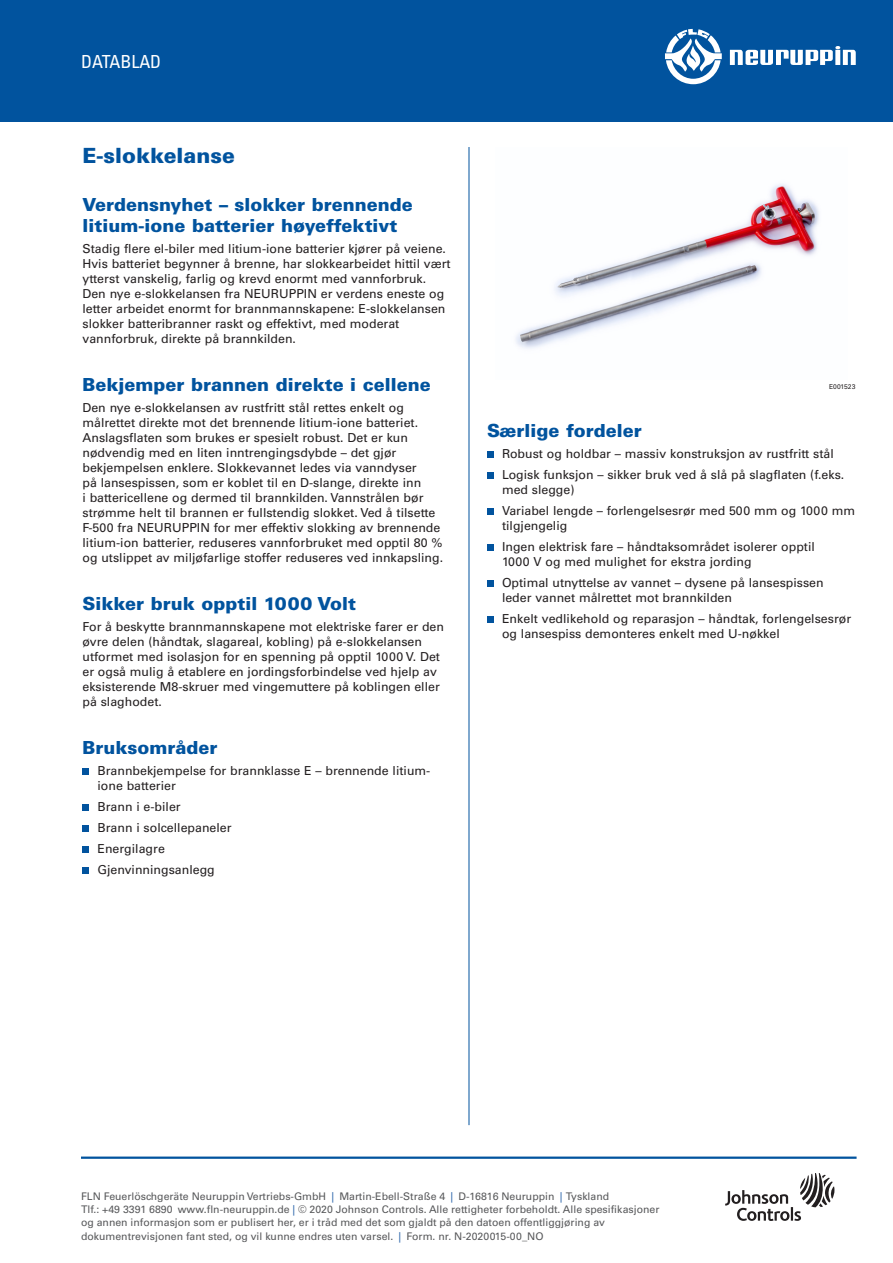
<style>
.page{position:relative;width:893px;height:1263px;background:#fff}
.page>*{position:absolute;margin:0;border:0;box-sizing:border-box;transform-origin:0 0}
._02_Data_Sheet_Heade{font:900 21px "Univers LT Std";color:#01539e}
._03_12_pt_Blue_Heade{font:900 18px/21px "Univers LT Std";color:#01539e}
.t1{font:condensed 18px "Univers LT Std";color:#fff}
._05_Text_1st_Graph{font:12.3px/15px "Univers LT Std";color:#231f20}
._08_Bullet_Text{font:12.3px/15px "Univers LT Std";color:#231f20}
._07_Bullet_Text_1st{font:12.3px/15px "Univers LT Std";color:#231f20}
._27_Tagline-Boilerpl{font:10.5px/13.4px "Univers LT Std";color:#57585a}
._15___of_Art_Drawing{font:6.75px "Univers LT Std";color:#231f20}
.s1{color:#3069ad}
</style>
<div class="page">
<hr style="left:469px;top:147px;width:1px;height:978px;background:#01539e">
<hr style="left:81px;top:1156px;width:775px;height:3px;background:#01539e">
<div style="left:0;top:0;width:893px;height:122px;background:#01539e"></div>
<svg style="left:665px;top:29px;width:57px;height:55px"></svg>
<svg style="left:730px;top:46px;width:126px;height:19px"></svg>
<svg style="left:725px;top:1173px;width:109px;height:48px"></svg>
<div style="left:82px;top:768px;width:7px;height:6px;background:#01539e"></div>
<div style="left:82px;top:804px;width:7px;height:6px;background:#01539e"></div>
<div style="left:82px;top:825px;width:7px;height:6px;background:#01539e"></div>
<div style="left:82px;top:846px;width:7px;height:6px;background:#01539e"></div>
<div style="left:82px;top:867px;width:7px;height:6px;background:#01539e"></div>
<img style="left:515px;top:183px;width:304px;height:166px">
<svg style="left:487px;top:451px;width:6px;height:6px"></svg>
<svg style="left:487px;top:472px;width:6px;height:6px"></svg>
<svg style="left:487px;top:508px;width:6px;height:6px"></svg>
<svg style="left:487px;top:544px;width:6px;height:6px"></svg>
<svg style="left:487px;top:580px;width:6px;height:6px"></svg>
<svg style="left:487px;top:616px;width:6px;height:6px"></svg>
<h2 class="t1" style="left:81px;top:50px;width:82px">DATABLAD</h2>
<p class="_02_Data_Sheet_Heade" style="left:82px;top:142px;width:154px">E-slokkelanse</p>
<p class="_03_12_pt_Blue_Heade" style="left:82px;top:194px;width:332px">Verdensnyhet – slokker brennende litium-ione batterier høyeffektivt</p>
<p class="_05_Text_1st_Graph" style="left:82px;top:241px;width:369px">Stadig flere el-biler med litium-ione batterier kjører på veiene.<br>Hvis batteriet begynner å brenne, har slokkearbeidet hittil vært ytterst vanskelig, farlig og krevd enormt med vannforbruk.<br>Den nye e-slokkelansen fra NEURUPPIN er verdens eneste og letter arbeidet enormt for brannmannskapene: E-slokkelansen slokker batteribranner raskt og effektivt, med moderat vannforbruk, direkte på brannkilden.</p>
<p class="_03_12_pt_Blue_Heade" style="left:82px;top:374px;width:350px">Bekjemper brannen direkte i cellene</p>
<p class="_05_Text_1st_Graph" style="left:82px;top:400px;width:362px">Den nye e-slokkelansen av rustfritt stål rettes enkelt og målrettet direkte mot det brennende litium-ione batteriet.<br>Anslagsflaten som brukes er spesielt robust. Det er kun nødvendig med en liten inntrengingsdybde – det gjør bekjempelsen enklere. Slokkevannet ledes via vanndyser<br>på lansespissen, som er koblet til en D-slange, direkte inn<br>i battericellene og dermed til brannkilden. Vannstrålen bør strømme helt til brannen er fullstendig slokket. Ved å tilsette F-500 fra NEURUPPIN for mer effektiv slokking av brennende litium-ion batterier, reduseres vannforbruket med opptil 80 % og utslippet av miljøfarlige stoffer reduseres ved innkapsling.</p>
<p class="_03_12_pt_Blue_Heade" style="left:82px;top:593px;width:275px">Sikker bruk opptil 1000 Volt</p>
<p class="_05_Text_1st_Graph" style="left:82px;top:619px;width:363px">For å beskytte brannmannskapene mot elektriske farer er den øvre delen (håndtak, slagareal, kobling) på e-slokkelansen utformet med isolasjon for en spenning på opptil 1000 V. Det er også mulig å etablere en jordingsforbindelse ved hjelp av eksisterende M8-skruer med vingemuttere på koblingen eller på slaghodet.</p>
<p class="_03_12_pt_Blue_Heade" style="left:82px;top:737px;width:136px">Bruksområder</p>
<p class="_07_Bullet_Text_1st" style="left:98px;top:763px;width:334px">Brannbekjempelse for brannklasse E – brennende litium&shy;ione batterier</p>
<p class="_08_Bullet_Text" style="left:98px;top:799px;width:85px">Brann i e-biler</p>
<p class="_08_Bullet_Text" style="left:98px;top:820px;width:136px">Brann i solcellepaneler</p>
<p class="_08_Bullet_Text" style="left:98px;top:841px;width:69px">Energilagre</p>
<p class="_08_Bullet_Text" style="left:98px;top:862px;width:119px">Gjenvinningsanlegg</p>
<p class="_15___of_Art_Drawing" style="left:829px;top:382px;width:28px">E001523</p>
<p class="_03_12_pt_Blue_Heade" style="left:487px;top:420px;width:156px">Særlige fordeler</p>
<p class="_07_Bullet_Text_1st" style="left:502px;top:446px;width:333px">Robust og holdbar – massiv konstruksjon av rustfritt stål</p>
<p class="_08_Bullet_Text" style="left:502px;top:467px;width:344px">Logisk funksjon – sikker bruk ved å slå på slagflaten (f.eks. med slegge)</p>
<p class="_08_Bullet_Text" style="left:502px;top:503px;width:355px">Variabel lengde – forlengelsesrør med 500 mm og 1000 mm tilgjengelig</p>
<p class="_08_Bullet_Text" style="left:502px;top:539px;width:314px">Ingen elektrisk fare – håndtaksområdet isolerer opptil<br>1000 V og med mulighet for ekstra jording</p>
<p class="_08_Bullet_Text" style="left:502px;top:575px;width:323px">Optimal utnyttelse av vannet – dysene på lansespissen leder vannet målrettet mot brannkilden</p>
<p class="_08_Bullet_Text" style="left:502px;top:611px;width:351px">Enkelt vedlikehold og reparasjon – håndtak, forlengelsesrør og lansespiss demonteres enkelt med U-nøkkel</p>
<p class="_27_Tagline-Boilerpl" style="left:81px;top:1189px;width:530px">FLN Feuerlöschgeräte Neuruppin Vertriebs-GmbH <span class="s1">|</span> Martin-Ebell-Straße 4 <span class="s1">|</span> D-16816 Neuruppin <span class="s1">|</span> Tyskland</p>
<p class="_27_Tagline-Boilerpl" style="left:81px;top:1203px;width:580px">Tlf.: +49 3391 6890 www.fln-neuruppin.de <span class="s1">|</span> © 2020 Johnson Controls. Alle rettigheter forbeholdt. Alle spesifikasjoner og annen informasjon som er publisert her, er i tråd med det som gjaldt på den datoen offentliggjøring av dokumentrevisjonen fant sted, og vil kunne endres uten varsel. <span class="s1">|</span> Form. nr. N-2020015-00_NO</p>
</div>
